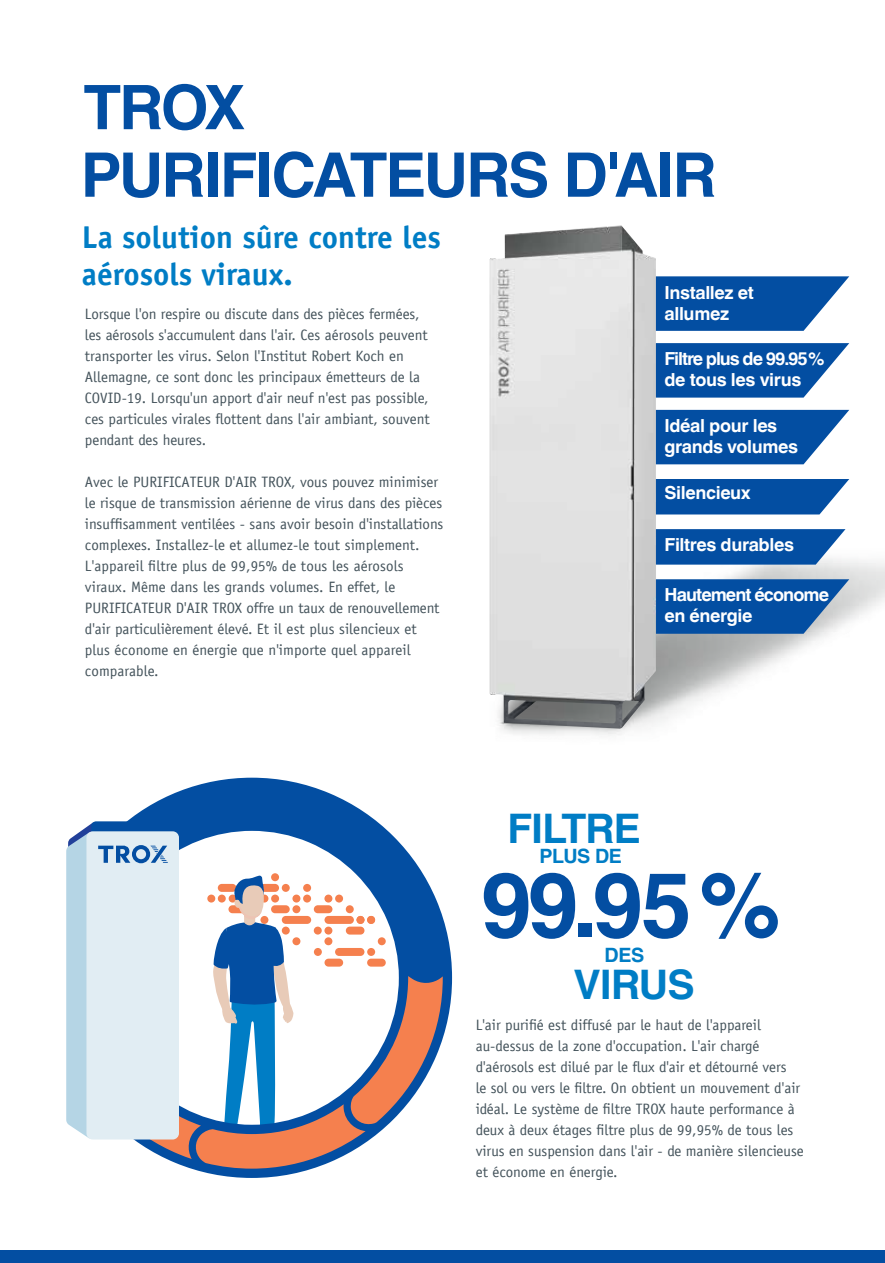
<style>
.page{position:relative;width:885px;height:1263px;background:#fff}
.page>*{position:absolute;margin:0;border:0;box-sizing:border-box;transform-origin:0 0}
.t1{font:700 90.6px "TROX Helvetica";color:#034ea2}
.t2{font:700 61.5px/67.5px "TROX Helvetica";letter-spacing:-.03em;color:#034ea2}
.t3{font:700 40.8px "TROX Helvetica";letter-spacing:-.02em;color:#007dc5}
.t4{font:700 31.5px/36.8px "TROX Officina Sans";color:#007dc5}
.t5{font:700 19.8px "TROX Helvetica";letter-spacing:-.02em;color:#007dc5}
.t6{font:700 18px/21px "TROX Helvetica";letter-spacing:-.02em;color:#fff}
.t7{font:700 18px/21px "TROX Helvetica";letter-spacing:-.06em;color:#fff}
.t8{font:700 18px/21px "TROX Helvetica";letter-spacing:-.05em;color:#fff}
.t9{font:15px/21px "TROX Officina Sans";color:#43525a}
</style>
<div class="page">
<svg style="left:656px;top:276px;width:193px;height:55px;background:#2264ad"></svg>
<svg style="left:656px;top:343px;width:193px;height:55px;background:#2264ad"></svg>
<svg style="left:656px;top:410px;width:193px;height:54px;background:#2062ac"></svg>
<svg style="left:656px;top:529px;width:189px;height:36px;background:#185da9"></svg>
<svg style="left:656px;top:479px;width:193px;height:35px;background:#155ba8"></svg>
<svg style="left:656px;top:579px;width:193px;height:55px;background:#1d5fa9"></svg>
<div style="left:0;top:1250px;width:884px;height:13px;background:#034ea2"></div>
<svg style="left:127px;top:778px;width:325px;height:400px"></svg>
<svg style="left:91px;top:821px;width:82px;height:15px"></svg>
<svg style="left:66px;top:822px;width:376px;height:346px"></svg>
<img style="left:489px;top:225px;width:167px;height:504px">
<h2 class="t2" style="left:81px;top:74px;width:637px">TROX<br>PURIFICATEURS D'AIR</h2>
<h3 class="t4" style="left:82px;top:219px;width:360px">La solution sûre contre les aérosols viraux.</h3>
<p class="t9" style="left:85px;top:304px;width:346px">Lorsque l'on respire ou discute dans des pièces fermées, les aérosols s'accumulent dans l'air. Ces aérosols peuvent transporter les virus. Selon l'Institut Robert Koch en Allemagne, ce sont donc les principaux émetteurs de la COVID-19. Lorsqu'un apport d'air neuf n'est pas possible, ces particules virales flottent dans l'air ambiant, souvent pendant des heures.</p>
<p class="t9" style="left:85px;top:472px;width:360px">Avec le PURIFICATEUR D'AIR TROX, vous pouvez minimiser le risque de transmission aérienne de virus dans des pièces insuffisamment ventilées - sans avoir besoin d'installations complexes. Installez-le et allumez-le tout simplement.<br>L'appareil filtre plus de 99,95% de tous les aérosols viraux. Même dans les grands volumes. En effet, le PURIFICATEUR D'AIR TROX offre un taux de renouvellement d'air particulièrement élevé. Et il est plus silencieux et plus économe en énergie que n'importe quel appareil comparable.</p>
<p class="t6" style="left:664px;top:282px;width:91px">Installez et allumez</p>
<p class="t7" style="left:664px;top:349px;width:161px">Filtre plus de 99.95% de tous les virus</p>
<p class="t6" style="left:664px;top:415px;width:135px">Idéal pour les grands volumes</p>
<p class="t6" style="left:664px;top:482px;width:88px">Silencieux</p>
<p class="t6" style="left:664px;top:534px;width:131px">Filtres durables</p>
<p class="t8" style="left:664px;top:585px;width:166px">Hautement économe en énergie</p>
<h3 class="t3" style="left:507px;top:805px;width:135px">FILTRE</h3>
<h3 class="t5" style="left:539px;top:844px;width:84px">PLUS DE</h3>
<h1 class="t1" style="left:480px;top:853px;width:302px">99.95%</h1>
<h3 class="t5" style="left:604px;top:944px;width:41px">DES</h3>
<h3 class="t3" style="left:574px;top:960px;width:122px">VIRUS</h3>
<p class="t9" style="left:475px;top:1015px;width:329px">L'air purifié est diffusé par le haut de l'appareil au-dessus de la zone d'occupation. L'air chargé d'aérosols est dilué par le flux d'air et détourné vers<br>le sol ou vers le filtre. On obtient un mouvement d'air idéal. Le système de filtre TROX haute performance à deux à deux étages filtre plus de 99,95% de tous les virus en suspension dans l'air - de manière silencieuse et économe en énergie.</p>
</div>
